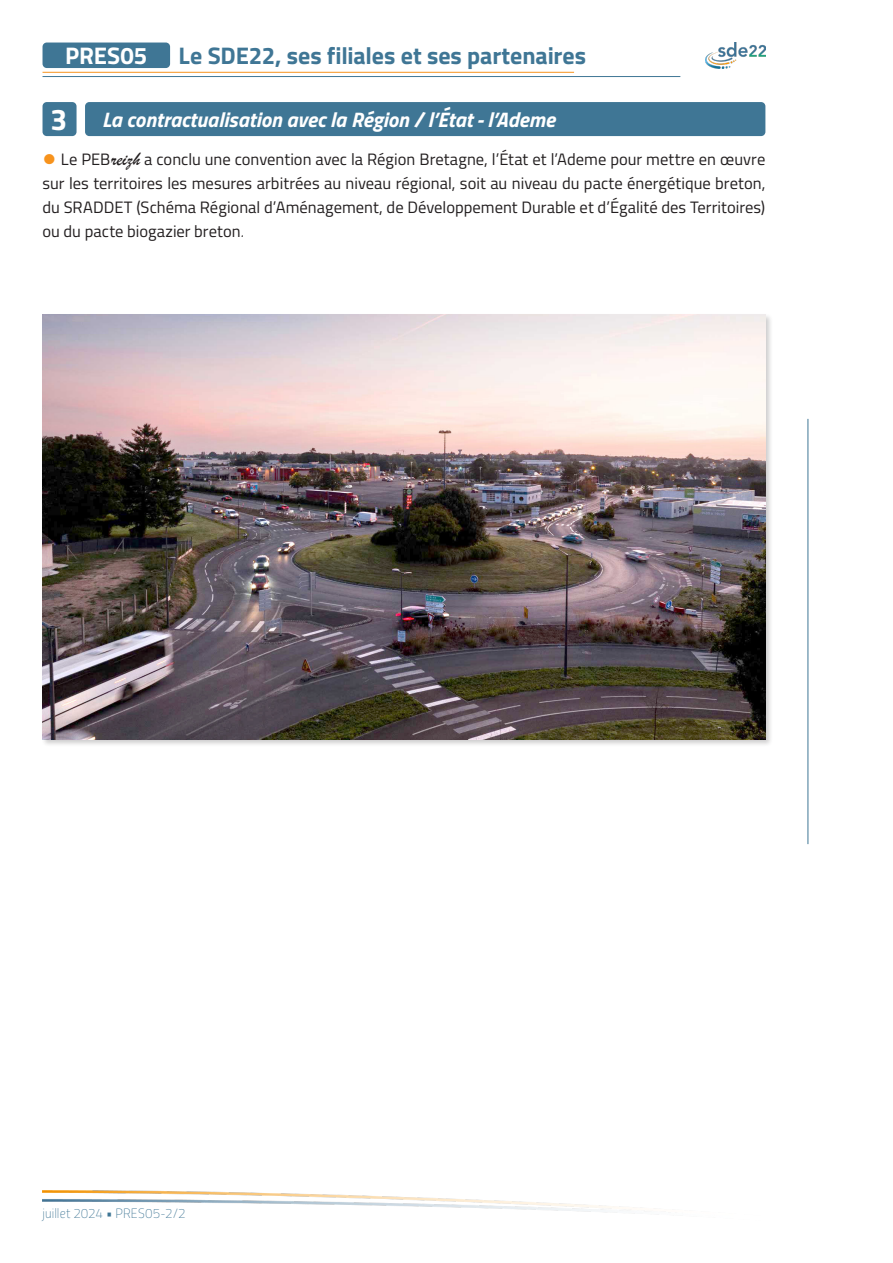
<style>
.page{position:relative;width:893px;height:1263px;background:#fff}
.page>*{position:absolute;margin:0;border:0;box-sizing:border-box;transform-origin:0 0}
.SDE_RF_STD{font:700 30px "Titillium";color:#fff}
.SDE_RF_STD-2{font:700 24px "Titillium";letter-spacing:-.005em;color:#3f7695}
.SDE_RF_STD-3{font:700 24px "Titillium";color:#fff}
.SDE_RF_STD-4{font:italic 700 21px "Titillium";color:#fff}
.SDE_RF_bas_de_page{font:16.5px/24px "Titillium";color:#231f20;text-align:justify}
.t1{font:13.5px "Titillium Thin Upright";letter-spacing:.01em;color:#3f7695}
.s1{color:#f7931d}
.s2{font-family:"Brush Script";font-size:19.5px}
.s3{font-weight:300;font-style:italic}
</style>
<div class="page">
<div style="left:41px;top:313px;width:732px;height:435px;background:#231f20;opacity:.22"></div>
<img style="left:43px;top:315px;width:722px;height:425px">
<div style="left:85px;top:102px;width:680px;height:34px;background:#3f7695;border-radius:4px"></div>
<div style="left:43px;top:102px;width:34px;height:34px;background:#3f7695;border-radius:4px"></div>
<img style="left:43px;top:1190px;width:592px;height:24px">
<img style="left:706px;top:43px;width:59px;height:25px">
<div style="left:43px;top:43px;width:127px;height:25px;background:#3f7695;border-radius:4px"></div>
<hr style="left:43px;top:76px;width:637px;height:1px;background:#3f7695">
<hr style="left:43px;top:72px;width:531px;height:1px;background:#f7931d">
<hr style="left:807px;top:419px;width:1px;height:425px;background:#3f7695">
<p class="SDE_RF_STD-3" style="left:65px;top:38px;width:84px">PRES05</p>
<p class="SDE_RF_STD-2" style="left:179px;top:38px;width:409px">Le SDE22, ses filiales et ses partenaires</p>
<p class="SDE_RF_STD" style="left:51px;top:97px;width:18px">3</p>
<p class="SDE_RF_STD-4" style="left:102px;top:103px;width:454px">La contractualisation avec la Région / l’État - l’Ademe</p>
<p class="SDE_RF_bas_de_page" style="left:43px;top:147px;width:724px"><span class="s1">⚫</span> Le PEB<span class="s2">reizh</span> a conclu une convention avec la Région Bretagne, l’État et l’Ademe pour mettre en œuvre sur les territoires les mesures arbitrées au niveau régional, soit au niveau du pacte énergétique breton, du SRADDET (Schéma Régional d’Aménagement, de Développement Durable et d’Égalité des Territoires) ou du pacte biogazier breton<span class="s3">.</span></p>
<p class="t1" style="left:43px;top:1203px;width:145px">juillet 2024 • PRES05-2/2</p>
</div>
